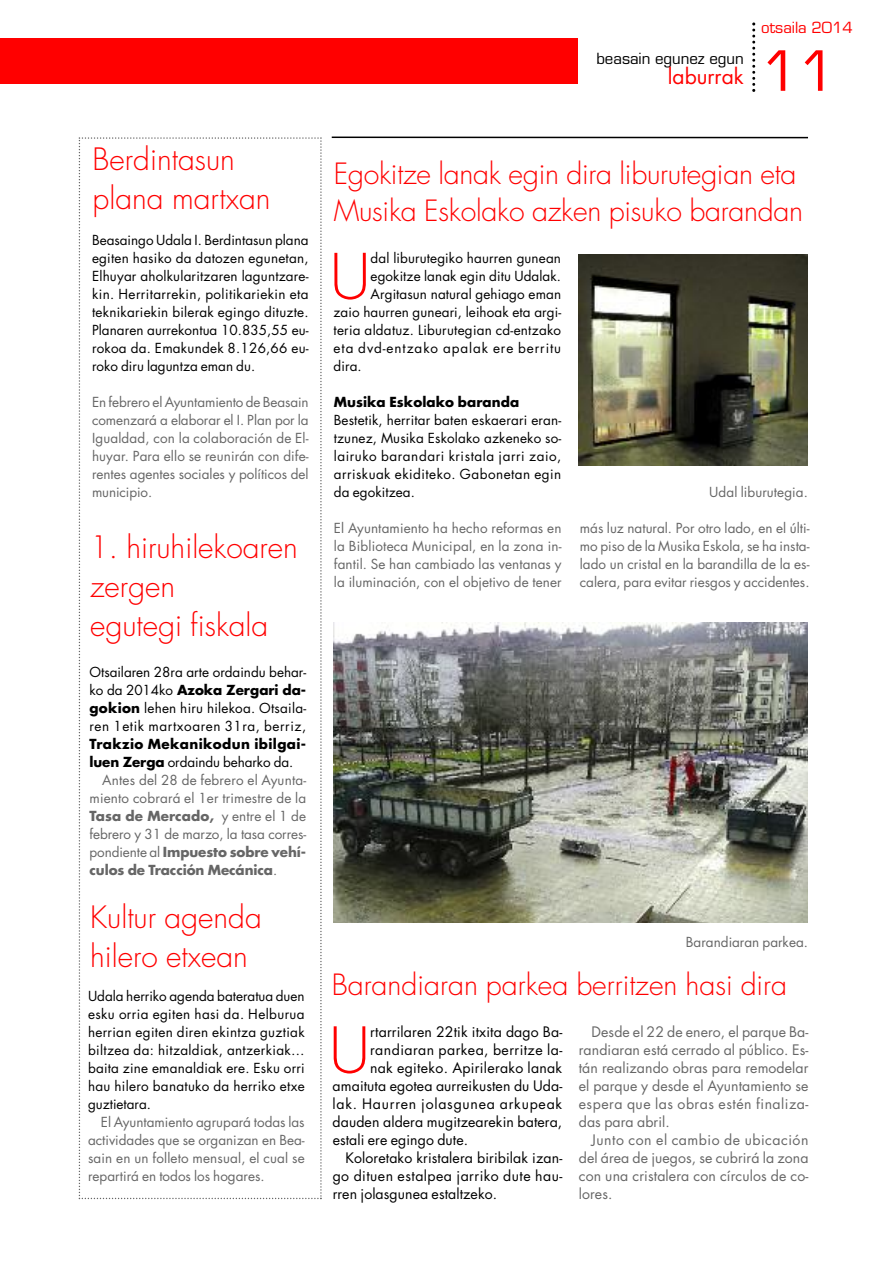
<style>
.page{position:relative;width:893px;height:1263px;background:#fff}
.page>*{position:absolute;margin:0;border:0;box-sizing:border-box;transform-origin:0 0}
.t1{font:300 61.8px "Futura";color:#f00}
.t2{font:300 61.2px "Futura";color:#f00}
.t3{font:54px "Eurostile";color:#f00}
.t4{font:300 30px/39.5px "Futura";color:#f00}
.t5{font:300 28.5px/37.5px "Futura";letter-spacing:-.01em;color:#f00}
.t6{font:21px "Futura";color:#f00}
.t7{font:15px "Eurostile";color:#000}
.t8{font:15px "Eurostile";color:#f00}
.t9{font:14.1px/18px "Futura";letter-spacing:.01em;color:#666;text-align:justify}
.t10{font:14.1px "Futura";letter-spacing:.01em;color:#000}
.t11{font:14.1px "Futura";letter-spacing:.035em;color:#000}
.t12{font:14.1px "Futura";letter-spacing:.055em;color:#000}
.t13{font:14.1px "Futura";letter-spacing:.03em;color:#000}
.t14{font:13.5px/18px "Futura";letter-spacing:.015em;color:#000;text-align:justify}
.t15{font:13.5px/18px "Futura";color:#666;text-align:justify}
.t16{font:700 13.5px "Futura";letter-spacing:-.005em;color:#666}
.t17{font:13.5px "Futura";letter-spacing:.065em;color:#000}
.t18{font:13.5px "Futura";letter-spacing:-.005em;color:#000}
.t19{font:700 13.5px "Futura";letter-spacing:.03em;color:#000}
.t20{font:700 13.5px "Futura";letter-spacing:.005em;color:#000}
.s1{font-weight:700}
.s2{font-weight:400}
</style>
<div class="page">
<svg style="left:752px;top:22px;width:3px;height:70px"></svg>
<div style="left:0;top:38px;width:578px;height:45px;background:#f00"></div>
<svg style="left:79px;top:137px;width:243px;height:1062px"></svg>
<img style="left:334px;top:623px;width:474px;height:300px">
<hr style="left:332px;top:137px;width:476px;height:1px;background:#000">
<img style="left:578px;top:254px;width:230px;height:212px">
<h3 class="t4" style="left:93px;top:141px;width:179px">Berdintasun plana martxan</h3>
<p class="t14" style="left:92px;top:232px;width:218px">Beasaingo Udala I. Berdintasun plana egiten hasiko da datozen egunetan, Elhuyar aholkularitzaren laguntzare&shy;kin. Herritarrekin, politikariekin eta teknikariekin bilerak egingo dituzte.<br>Planaren aurrekontua 10.835,55 eu&shy;rokoa da. Emakundek 8.126,66 eu&shy;roko diru laguntza eman du.</p>
<p class="t15" style="left:92px;top:394px;width:218px">En febrero el Ayuntamiento de Beasain comenzará a elaborar el I. Plan por la Igualdad, con la colaboración de El&shy;huyar. Para ello se reunirán con dife&shy;rentes agentes sociales y políticos del municipio.</p>
<h3 class="t4" style="left:90px;top:529px;width:209px">1. hiruhilekoaren zergen<br>egutegi fiskala</h3>
<p class="t14" style="left:90px;top:664px;width:218px">Otsailaren 28ra arte ordaindu behar&shy;ko da 2014ko <span class="s1">Azoka Zergari da&shy;gokion</span> lehen hiru hilekoa. Otsaila&shy;ren 1etik martxoaren 31ra, berriz,</p>
<p class="t19" style="left:90px;top:738px;width:218px">Trakzio Mekanikodun ibilgai-</p>
<p class="t18" style="left:90px;top:756px;width:205px"><span class="s1">luen Zerga</span> ordaindu beharko da.</p>
<p class="t15" style="left:102px;top:772px;width:205px">Antes del 28 de febrero el Ayunta-</p>
<p class="t15" style="left:90px;top:790px;width:218px">miento cobrará el 1er trimestre de la</p>
<p class="t16" style="left:90px;top:810px;width:218px">Tasa de Mercado, <span class="s2">y entre el 1 de</span></p>
<p class="t15" style="left:90px;top:826px;width:218px">febrero y 31 de marzo, la tasa corres-</p>
<p class="t16" style="left:90px;top:846px;width:218px"><span class="s2">pondiente al</span> Impuesto sobre vehí-</p>
<p class="t16" style="left:90px;top:864px;width:189px">culos de Tracción Mecánica<span class="s2">.</span></p>
<h3 class="t4" style="left:90px;top:900px;width:173px">Kultur agenda hilero etxean</h3>
<p class="t14" style="left:88px;top:988px;width:218px">Udala herriko agenda bateratua duen esku orria egiten hasi da. Helburua herrian egiten diren ekintza guztiak biltzea da: hitzaldiak, antzerkiak… baita zine emanaldiak ere. Esku orri hau hilero banatuko da herriko etxe guztietara.</p>
<p class="t15" style="left:88px;top:1114px;width:218px;text-indent:13px">El Ayuntamiento agrupará todas las actividades que se organizan en Bea&shy;sain en un folleto mensual, el cual se repartirá en todos los hogares.</p>
<p class="t7" style="left:596px;top:53px;width:149px">beasain egunez egun</p>
<h3 class="t6" style="left:668px;top:67px;width:77px">laburrak</h3>
<p class="t8" style="left:761px;top:21px;width:93px">otsaila 2014</p>
<h3 class="t3" style="left:761px;top:50px;width:76px">11</h3>
<h3 class="t5" style="left:334px;top:157px;width:471px">Egokitze lanak egin dira liburutegian eta<br>Musika Eskolako azken pisuko barandan</h3>
<h2 class="t2" style="left:330px;top:248px;width:42px">U</h2>
<p class="t14" style="left:371px;top:250px;width:192px">dal liburutegiko haurren gunean</p>
<p class="t14" style="left:371px;top:268px;width:192px">egokitze lanak egin ditu Udalak.</p>
<p class="t14" style="left:371px;top:286px;width:192px">Argitasun natural gehiago eman</p>
<p class="t14" style="left:334px;top:304px;width:229px">zaio haurren guneari, leihoak eta argi-</p>
<p class="t14" style="left:334px;top:322px;width:229px">teria aldatuz. Liburutegian cd-entzako</p>
<p class="t17" style="left:334px;top:342px;width:229px">eta dvd-entzako apalak ere berritu</p>
<p class="t14" style="left:334px;top:358px;width:30px">dira.</p>
<p class="t20" style="left:334px;top:396px;width:187px">Musika Eskolako baranda</p>
<p class="t14" style="left:334px;top:412px;width:229px">Bestetik, herritar baten eskaerari eran&shy;tzunez, Musika Eskolako azkeneko so&shy;lairuko barandari kristala jarri zaio, arriskuak ekiditeko. Gabonetan egin da egokitzea.</p>
<p class="t15" style="left:334px;top:520px;width:229px">El Ayuntamiento ha hecho reformas en la Biblioteca Municipal, en la zona in&shy;fantil. Se han cambiado las ventanas y la iluminación, con el objetivo de tener</p>
<p class="t15" style="left:580px;top:520px;width:231px">más luz natural. Por otro lado, en el últi&shy;mo piso de la Musika Eskola, se ha insta&shy;lado un cristal en la barandilla de la es&shy;calera, para evitar riesgos y accidentes.</p>
<p class="t15" style="left:709px;top:484px;width:100px">Udal liburutegia.</p>
<p class="t15" style="left:686px;top:934px;width:123px">Barandiaran parkea.</p>
<h3 class="t5" style="left:332px;top:968px;width:457px">Barandiaran parkea berritzen hasi dira</h3>
<h1 class="t1" style="left:329px;top:1022px;width:42px">U</h1>
<p class="t10" style="left:370px;top:1025px;width:194px">rtarrilaren 22tik itxita dago Ba-</p>
<p class="t9" style="left:579px;top:1024px;width:231px;text-indent:13px">Desde el 22 de enero, el parque Ba&shy;randiaran está cerrado al público. Es&shy;tán realizando obras para remodelar el parque y desde el Ayuntamiento se espera que las obras estén finaliza&shy;das para abril.</p>
<p class="t9" style="left:579px;top:1132px;width:231px;text-indent:13px">Junto con el cambio de ubicación del área de juegos, se cubrirá la zona con una cristalera con círculos de co&shy;lores.</p>
<p class="t13" style="left:370px;top:1043px;width:194px">randiaran parkea, berritze la-</p>
<p class="t10" style="left:370px;top:1061px;width:194px">nak egiteko. Apirilerako lanak</p>
<p class="t10" style="left:333px;top:1079px;width:231px">amaituta egotea aurreikusten du Uda-</p>
<p class="t12" style="left:333px;top:1097px;width:231px">lak. Haurren jolasgunea arkupeak</p>
<p class="t10" style="left:333px;top:1115px;width:231px">dauden aldera mugitzearekin batera,</p>
<p class="t10" style="left:333px;top:1133px;width:137px">estali ere egingo dute.</p>
<p class="t10" style="left:345px;top:1151px;width:218px">Koloretako kristalera biribilak izan-</p>
<p class="t11" style="left:333px;top:1169px;width:231px">go dituen estalpea jarriko dute hau-</p>
<p class="t10" style="left:333px;top:1187px;width:166px">rren jolasgunea estaltzeko.</p>
</div>
